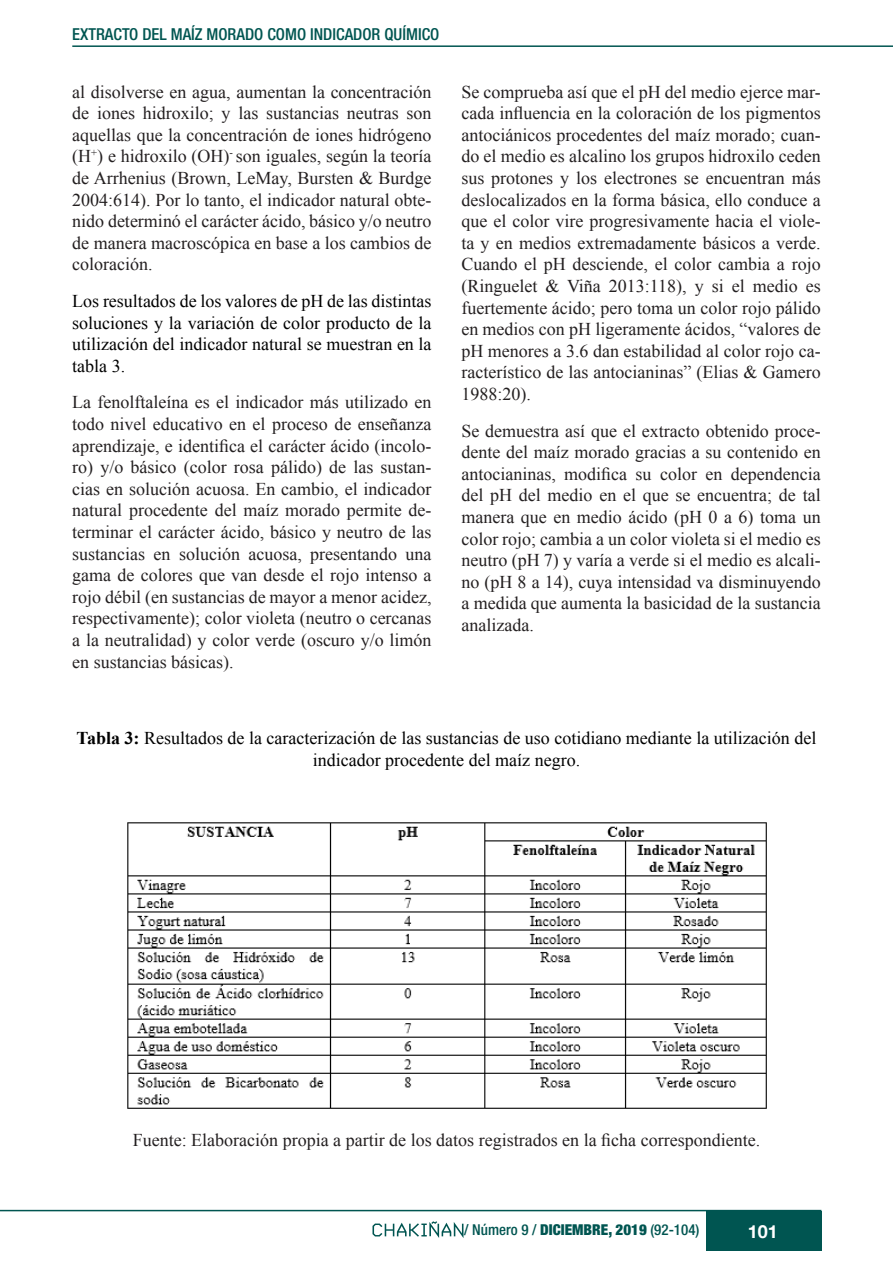
<style>
.page{position:relative;width:893px;height:1263px;background:#fff}
.page>*{position:absolute;margin:0;border:0;box-sizing:border-box;transform-origin:0 0}
.t1{font:18px/21.6px "Times New Roman";color:#231f20;text-align:justify}
.t2{font:18px/21.6px "Times New Roman";color:#000;text-align:justify}
.t3{font:700 18px "Helvetica Neue";color:#fff}
.t4{font:500 condensed 16.5px "Helvetica Neue";color:#005551}
.t5{font:500 condensed 15px "Helvetica Neue";color:#005551}
.s1{font-weight:700}
.s2{font-weight:900}
</style>
<div class="page">
<hr style="left:72px;top:45px;width:821px;height:2px;background:#005551">
<hr style="left:0;top:1210px;width:821px;height:1px;background:#005551">
<div style="left:706px;top:1211px;width:115px;height:40px;background:#005551"></div>
<svg style="left:372px;top:1221px;width:91px;height:17px"></svg>
<img style="left:127px;top:822px;width:640px;height:287px">
<p class="t4" style="left:72px;top:25px;width:369px">EXTRACTO DEL MAÍZ MORADO COMO INDICADOR QUÍMICO</p>
<p class="t1" style="left:72px;top:80px;width:361px">al disolverse en agua, aumentan la concentración de iones hidroxilo; y las sustancias neutras son aquellas que la concentración de iones hidrógeno (H<sup>+</sup>) e hidroxilo (OH)<sup>-</sup> son iguales, según la teoría de Arrhenius (Brown, LeMay, Bursten &amp; Burdge 2004:614). Por lo tanto, el indicador natural obte&shy;nido determinó el carácter ácido, básico y/o neutro de manera macroscópica en base a los cambios de coloración.</p>
<p class="t2" style="left:72px;top:290px;width:361px">Los resultados de los valores de pH de las distintas soluciones y la variación de color producto de la utilización del indicador natural se muestran en la tabla 3.</p>
<p class="t1" style="left:72px;top:391px;width:361px">La fenolftaleína es el indicador más utilizado en todo nivel educativo en el proceso de enseñanza aprendizaje, e identifica el carácter ácido (incolo&shy;ro) y/o básico (color rosa pálido) de las sustan&shy;cias en solución acuosa. En cambio, el indicador natural procedente del maíz morado permite de&shy;terminar el carácter ácido, básico y neutro de las sustancias en solución acuosa, presentando una gama de colores que van desde el rojo intenso a rojo débil (en sustancias de mayor a menor acidez, respectivamente); color violeta (neutro o cercanas a la neutralidad) y color verde (oscuro y/o limón en sustancias básicas).</p>
<p class="t1" style="left:461px;top:80px;width:361px">Se comprueba así que el pH del medio ejerce mar&shy;cada influencia en la coloración de los pigmentos antociánicos procedentes del maíz morado; cuan&shy;do el medio es alcalino los grupos hidroxilo ceden sus protones y los electrones se encuentran más deslocalizados en la forma básica, ello conduce a que el color vire progresivamente hacia el viole&shy;ta y en medios extremadamente básicos a verde.<br>Cuando el pH desciende, el color cambia a rojo (Ringuelet &amp; Viña 2013:118), y si el medio es fuertemente ácido; pero toma un color rojo pálido en medios con pH ligeramente ácidos, “valores de pH menores a 3.6 dan estabilidad al color rojo ca&shy;racterístico de las antocianinas” (Elias &amp; Gamero 1988:20).</p>
<p class="t1" style="left:461px;top:419px;width:361px">Se demuestra así que el extracto obtenido proce&shy;dente del maíz morado gracias a su contenido en antocianinas, modifica su color en dependencia del pH del medio en el que se encuentra; de tal manera que en medio ácido (pH 0 a 6) toma un color rojo; cambia a un color violeta si el medio es neutro (pH 7) y varía a verde si el medio es alcali&shy;no (pH 8 a 14), cuya intensidad va disminuyendo a medida que aumenta la basicidad de la sustancia analizada.</p>
<p class="t2" style="left:77px;top:727px;width:741px;text-align:center"><span class="s1">Tabla 3:</span> Resultados de la caracterización de las sustancias de uso cotidiano mediante la utilización del indicador procedente del maíz negro.</p>
<p class="t1" style="left:133px;top:1129px;width:629px">Fuente: Elaboración propia a partir de los datos registrados en la ficha correspondiente.</p>
<p class="t5" style="left:464px;top:1221px;width:237px">/ Número 9 / <span class="s2">DICIEMBRE, 2019</span> (92-104)</p>
<p class="t3" style="left:748px;top:1217px;width:32px">101</p>
</div>
